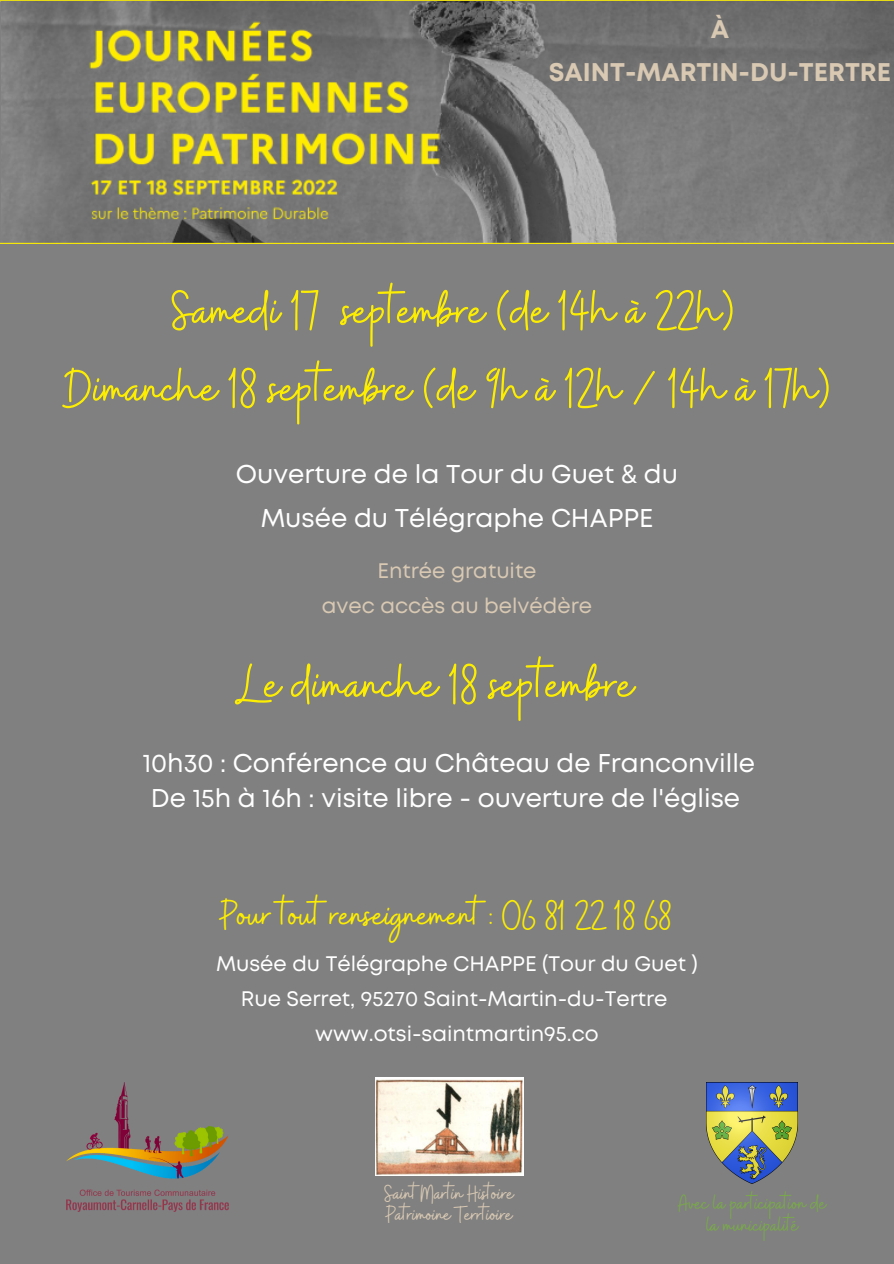
<style>
.page{position:relative;width:894px;height:1264px;background:#fff}
.page>*{position:absolute;margin:0;border:0;box-sizing:border-box;transform-origin:0 0}
.t1{font:57px "Buffalo";color:#fdee01}
.t2{font:56.4px/77.7px "Buffalo";color:#fdee01;text-align:center}
.t3{font:42px "Buffalo";color:#fdee01}
.t4{font:25.8px/44px "Mont";color:#fff;text-align:center}
.t5{font:25.65px/35px "Mont";color:#fff;text-align:center}
.t6{font:700 25.5px/42.8px "Mont";color:#d9c9b3;text-align:center}
.t7{font:24.6px/21.3px "Buffalo";letter-spacing:-.005em;color:#79a84c;text-align:center}
.t8{font:24.15px/20.9px "Buffalo";letter-spacing:-.005em;color:#d9c9b3}
.t9{font:21px/35px "Mont";color:#fff;text-align:center}
.t10{font:21px/35px "Mont";color:#d9c9b3;text-align:center}
</style>
<div class="page">
<div style="left:0;top:0;width:893px;height:1263px;background:#808080"></div>
<hr style="left:0;top:0;width:893px;height:1px;background:#fdee01">
<img style="left:2px;top:1px;width:891px;height:241px">
<hr style="left:0;top:243px;width:893px;height:1px;background:#fdee01">
<img style="left:706px;top:1082px;width:91px;height:101px">
<img style="left:67px;top:1082px;width:162px;height:129px">
<img style="left:375px;top:1077px;width:148px;height:98px">
<p class="t6" style="left:548px;top:10px;width:344px">À<br>SAINT-MARTIN-DU-TERTRE</p>
<h2 class="t2" style="left:64px;top:275px;width:767px">Samedi 17 septembre (de 14h à 22h)<br>Dimanche 18 septembre (de 9h à 12h / 14h à 17h)</h2>
<p class="t4" style="left:236px;top:454px;width:443px">Ouverture de la Tour du Guet &amp; du<br>Musée du Télégraphe CHAPPE</p>
<p class="t10" style="left:322px;top:555px;width:271px">Entrée gratuite<br>avec accès au belvédère</p>
<h1 class="t1" style="left:236px;top:647px;width:398px">Le dimanche 18 septembre</h1>
<p class="t5" style="left:143px;top:747px;width:613px">10h30 : Conférence au Château de Franconville<br>De 15h à 16h : visite libre - ouverture de l'église</p>
<h3 class="t3" style="left:219px;top:887px;width:453px">Pour tout renseignement : 06 81 22 18 68</h3>
<p class="t9" style="left:216px;top:947px;width:483px">Musée du Télégraphe CHAPPE (Tour du Guet )<br>Rue Serret, 95270 Saint-Martin-du-Tertre www.otsi-saintmartin95.co</p>
<p class="t8" style="left:384px;top:1184px;width:130px">Saint Martin Histoire<br>Patrimoine Terrtioire</p>
<p class="t7" style="left:677px;top:1194px;width:149px">Avec la participation de la municipalité</p>
</div>
